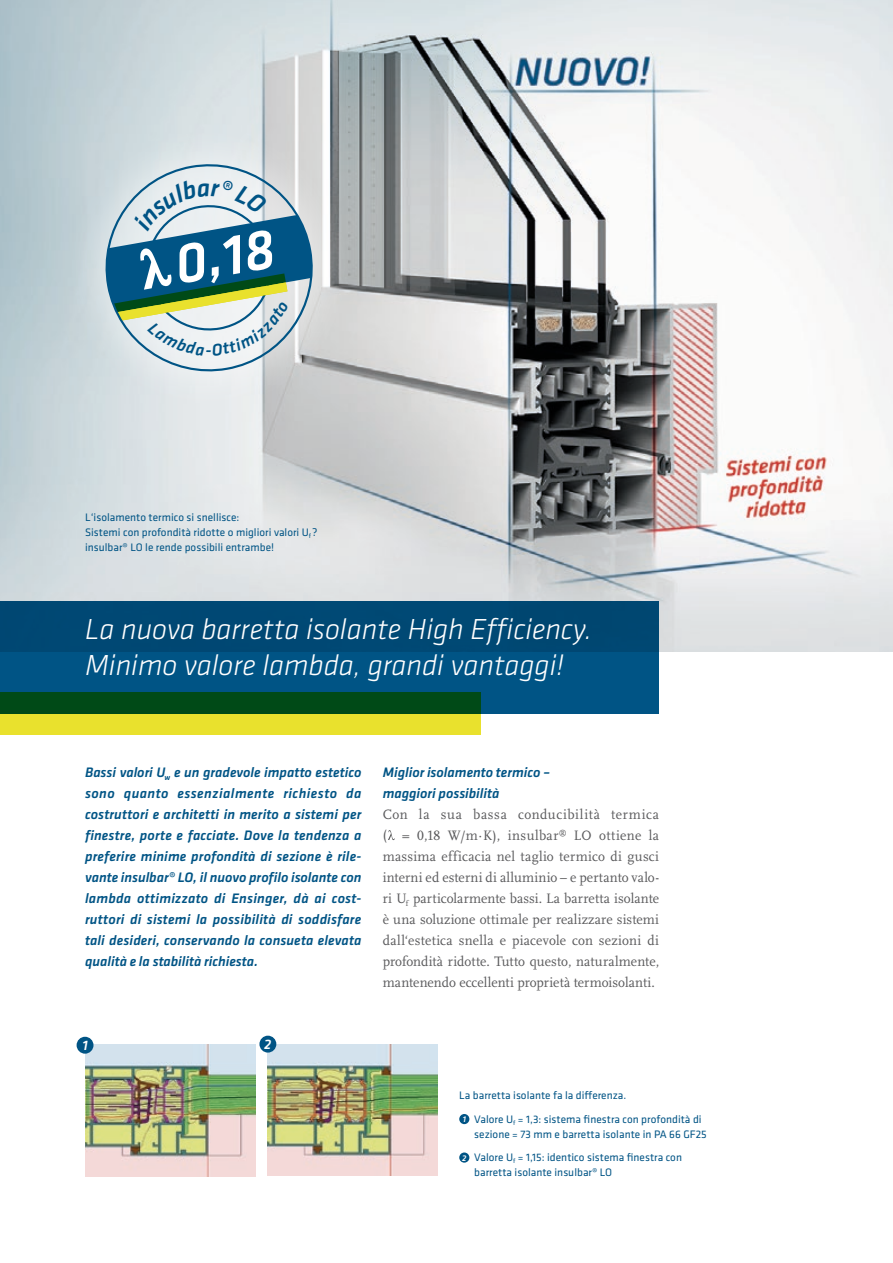
<style>
.page{position:relative;width:893px;height:1263px;background:#fff}
.page>*{position:absolute;margin:0;border:0;box-sizing:border-box;transform-origin:0 0}
.t1{font:italic 500 58.35px "Klavika";color:#fff}
._20_K_Überschrift{font:italic 300 30px "Klavika";color:#fff}
._9_5_K_ZW_Überschrif{font:italic 500 14.25px/21px "Klavika";color:#005485;text-align:justify}
._9_5_S_Fliesstext{font:14.25px/21px "Scala Pro";color:#59595b;text-align:justify;scale:.96 1}
._9_5_S_Fliesstext-2{font:italic 500 14.25px "Klavika";letter-spacing:-.005em;color:#005485}
._9_5_K_ZW_Überschrif-2{font:italic 500 14.25px "Klavika";color:#fff}
._7_5_K_Bildunterschr{font:11.25px/15px "Klavika";letter-spacing:.005em;color:#005485}
.t2{font:italic 500 8.55px "Klavika";color:#fff}
.s1{font-size:55.35px}
</style>
<div class="page">
<img style="left:0;top:0;width:893px;height:651px">
<div style="left:0;top:601px;width:659px;height:113px;background:linear-gradient(to right,#004d7b,#004e7c)"></div>
<svg style="left:0;top:692px;width:480px;height:43px;fill:#004a17"></svg>
<svg style="left:388px;top:830px;width:7px;height:10px"></svg>
<div style="left:459px;top:1114px;width:10px;height:10px;background:#005485;border-radius:50%"></div>
<div style="left:459px;top:1152px;width:10px;height:11px;background:#005485;border-radius:50%"></div>
<img style="left:85px;top:1044px;width:170px;height:132px">
<img style="left:268px;top:1044px;width:170px;height:132px">
<div style="left:77px;top:1037px;width:16px;height:17px;background:#005485;border-radius:50%"></div>
<div style="left:259px;top:1036px;width:17px;height:16px;background:#005485;border-radius:50%"></div>
<svg style="left:39px;top:98px;width:340px;height:340px"></svg>
<svg style="left:98px;top:157px;width:222px;height:222px"></svg>
<svg style="left:102px;top:179px;width:213px;height:177px"></svg>
<p class="t1" style="left:168px;top:226px;width:103px;rotate:-10deg">0<span class="s1">,</span>18</p>
<p class="_7_5_K_Bildunterschr" style="left:85px;top:509px;width:156px">L‘isolamento termico si snellisce:</p>
<p class="_7_5_K_Bildunterschr" style="left:85px;top:524px;width:234px">Sistemi con profondità ridotte o migliori valori U<sub>f</sub>?</p>
<p class="_7_5_K_Bildunterschr" style="left:85px;top:539px;width:191px">insulbar® LO le rende possibili entrambe!</p>
<p class="_20_K_Überschrift" style="left:85px;top:611px;width:508px">La nuova barretta isolante High Efficiency.</p>
<p class="_20_K_Überschrift" style="left:85px;top:647px;width:480px">Minimo valore lambda, grandi vantaggi!</p>
<p class="_9_5_K_ZW_Überschrif" style="left:85px;top:761px;width:278px">Bassi valori U<sub>w</sub> e un gradevole impatto estetico sono quanto essenzialmente richiesto da costruttori e architetti in merito a sistemi per finestre, porte e facciate. Dove la tendenza a preferire minime profondità di sezione è rile&shy;vante insulbar® LO, il nuovo profilo isolante con lambda ottimizzato di Ensinger, dà ai cost&shy;ruttori di sistemi la possibilità di soddisfare tali desideri, conservando la consueta elevata qualità e la stabilità richiesta.</p>
<p class="_9_5_S_Fliesstext-2" style="left:383px;top:763px;width:169px">Miglior isolamento termico –</p>
<p class="_9_5_S_Fliesstext-2" style="left:383px;top:784px;width:118px">maggiori possibilità</p>
<p class="_9_5_S_Fliesstext" style="left:383px;top:804px;width:289px">Con la sua bassa conducibilità termica ( = 0,18 W/m·K), insulbar<sup>®</sup> LO ottiene la massima efficacia nel taglio termico di gusci interni ed esterni di alluminio – e pertanto valo&shy;ri U<sub>f</sub> particolarmente bassi. La barretta isolante è una soluzione ottimale per realizzare sistemi dall‘estetica snella e piacevole con sezioni di profondità ridotte. Tutto questo, naturalmente, mantenendo eccellenti proprietà termoisolanti.</p>
<p class="_9_5_K_ZW_Überschrif-2" style="left:82px;top:1036px;width:7px">1</p>
<p class="_9_5_K_ZW_Überschrif-2" style="left:264px;top:1035px;width:9px">2</p>
<p class="_7_5_K_Bildunterschr" style="left:459px;top:1087px;width:169px">La barretta isolante fa la differenza.</p>
<p class="t2" style="left:463px;top:1113px;width:5px">1</p>
<p class="_7_5_K_Bildunterschr" style="left:474px;top:1111px;width:234px">Valore U<sub>f</sub> = 1,3: sistema finestra con profondità di sezione = 73 mm e barretta isolante in PA 66 GF25</p>
<p class="t2" style="left:462px;top:1152px;width:6px">2</p>
<p class="_7_5_K_Bildunterschr" style="left:474px;top:1149px;width:209px">Valore U<sub>f</sub> = 1,15: identico sistema finestra con barretta isolante insulbar® LO</p>
</div>
